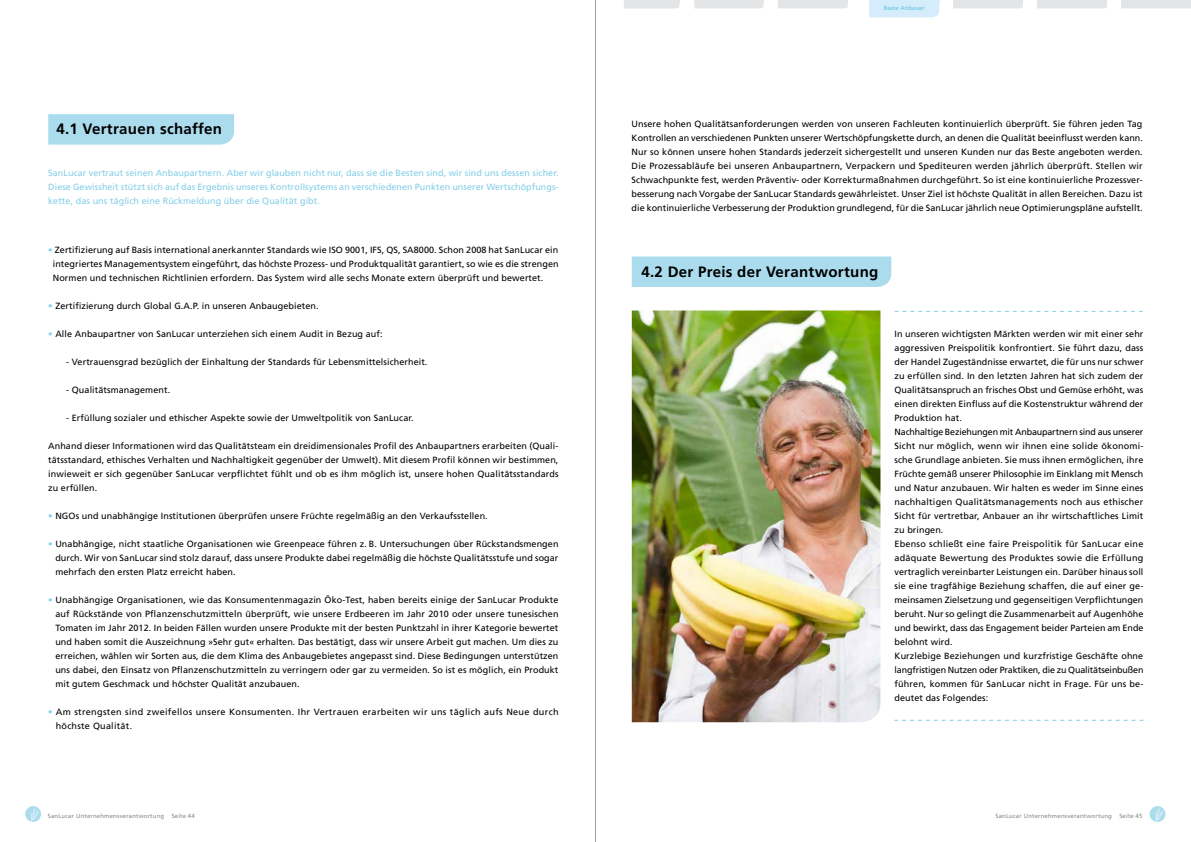
<style>
.page{position:relative;width:1191px;height:842px;background:#fff}
.page>*{position:absolute;margin:0;border:0;box-sizing:border-box;transform-origin:0 0}
.t1{font:700 15px "Frutiger LT Com";letter-spacing:.02em;color:#000}
.t2{font:9px/14px "Frutiger LT Com";letter-spacing:.01em;color:#000;text-align:justify}
.t3{font:9px/14px "Frutiger LT Com";letter-spacing:.01em;color:#85cfe8;text-align:justify}
.t4{font:9px/14px "Frutiger LT Com";letter-spacing:.035em;color:#000}
.t5{font:6px "Frutiger LT Com";letter-spacing:.03em;color:#87888a}
.t6{font:6px "Frutiger LT Com";color:#61c4e3}
.s1{color:#85cfe8}
</style>
<div class="page">
<hr style="left:595px;top:0;width:1px;height:842px;background:#9c9e9f">
<svg style="left:25px;top:806px;width:16px;height:16px"></svg>
<svg style="left:31px;top:807px;width:8px;height:15px"></svg>
<svg style="left:48px;top:114px;width:186px;height:31px;background:#acdcee"></svg>
<svg style="left:869px;top:3px;width:70px;height:14px"></svg>
<hr style="left:869px;top:0;width:70px;height:3px;background:#d5edfa">
<svg style="left:624px;top:3px;width:55px;height:6px"></svg>
<hr style="left:624px;top:0;width:55px;height:3px;background:#e4e5e6">
<svg style="left:778px;top:3px;width:70px;height:5px"></svg>
<hr style="left:778px;top:0;width:70px;height:3px;background:#e4e5e6">
<svg style="left:694px;top:3px;width:69px;height:5px"></svg>
<hr style="left:694px;top:0;width:69px;height:3px;background:#e4e5e6">
<svg style="left:953px;top:3px;width:70px;height:5px"></svg>
<hr style="left:953px;top:0;width:70px;height:3px;background:#e4e5e6">
<svg style="left:1037px;top:3px;width:70px;height:5px"></svg>
<hr style="left:1037px;top:0;width:70px;height:3px;background:#e4e5e6">
<svg style="left:1121px;top:3px;width:70px;height:5px"></svg>
<hr style="left:1121px;top:0;width:70px;height:3px;background:#e4e5e6">
<svg style="left:1149px;top:806px;width:16px;height:16px"></svg>
<svg style="left:1154px;top:807px;width:9px;height:15px"></svg>
<div style="left:632px;top:256px;width:259px;height:31px;background:#aadcee"></div>
<img style="left:632px;top:310px;width:248px;height:412px">
<svg style="left:894px;top:311px;width:248px;height:1px"></svg>
<svg style="left:894px;top:720px;width:249px;height:1px"></svg>
<h1 class="t1" style="left:56px;top:120px;width:167px">4.1 Vertrauen schaffen</h1>
<p class="t3" style="left:48px;top:166px;width:512px">SanLucar vertraut seinen Anbaupartnern. Aber wir glauben nicht nur, dass sie die Besten sind, wir sind uns dessen sicher.<br>Diese Gewissheit stützt sich auf das Ergebnis unseres Kontrollsystems an verschiedenen Punkten unserer Wertschöpfungs&shy;kette, das uns täglich eine Rückmeldung über die Qualität gibt.</p>
<p class="t2" style="left:53px;top:243px;width:507px;text-indent:-5px"><span class="s1">•</span> Zertifizierung auf Basis international anerkannter Standards wie ISO 9001, IFS, QS, SA8000. Schon 2008 hat SanLucar ein integriertes Managementsystem eingeführt, das höchste Prozess- und Produktqualität garantiert, so wie es die strengen Normen und technischen Richtlinien erfordern. Das System wird alle sechs Monate extern überprüft und bewertet.</p>
<p class="t2" style="left:48px;top:299px;width:272px"><span class="s1">•</span> Zertifizierung durch Global G.A.P. in unseren Anbaugebieten.</p>
<p class="t2" style="left:48px;top:327px;width:336px"><span class="s1">•</span> Alle Anbaupartner von SanLucar unterziehen sich einem Audit in Bezug auf:</p>
<p class="t2" style="left:66px;top:355px;width:363px">- Vertrauensgrad bezüglich der Einhaltung der Standards für Lebensmittelsicherheit.</p>
<p class="t2" style="left:66px;top:383px;width:105px">- Qualitätsmanagement.</p>
<p class="t2" style="left:66px;top:411px;width:349px">- Erfüllung sozialer und ethischer Aspekte sowie der Umweltpolitik von SanLucar.</p>
<p class="t2" style="left:48px;top:439px;width:512px">Anhand dieser Informationen wird das Qualitätsteam ein dreidimensionales Profil des Anbaupartners erarbeiten (Quali&shy;tätsstandard, ethisches Verhalten und Nachhaltigkeit gegenüber der Umwelt). Mit diesem Profil können wir bestimmen, inwieweit er sich gegenüber SanLucar verpflichtet fühlt und ob es ihm möglich ist, unsere hohen Qualitätsstandards zu erfüllen.</p>
<p class="t2" style="left:48px;top:509px;width:441px"><span class="s1">•</span> NGOs und unabhängige Institutionen überprüfen unsere Früchte regelmäßig an den Verkaufsstellen.</p>
<p class="t2" style="left:55px;top:537px;width:504px;text-indent:-7px"><span class="s1">•</span> Unabhängige, nicht staatliche Organisationen wie Greenpeace führen z. B. Untersuchungen über Rückstandsmengen durch. Wir von SanLucar sind stolz darauf, dass unsere Produkte dabei regelmäßig die höchste Qualitätsstufe und sogar mehrfach den ersten Platz erreicht haben.</p>
<p class="t2" style="left:55px;top:593px;width:505px;text-indent:-7px"><span class="s1">•</span> Unabhängige Organisationen, wie das Konsumentenmagazin Öko-Test, haben bereits einige der SanLucar Produkte auf Rückstände von Pflanzenschutzmitteln überprüft, wie unsere Erdbeeren im Jahr 2010 oder unsere tunesischen Tomaten im Jahr 2012. In beiden Fällen wurden unsere Produkte mit der besten Punktzahl in ihrer Kategorie bewertet und haben somit die Auszeichnung »Sehr gut« erhalten. Das bestätigt, dass wir unsere Arbeit gut machen. Um dies zu erreichen, wählen wir Sorten aus, die dem Klima des Anbaugebietes angepasst sind. Diese Bedingungen unterstützen uns dabei, den Einsatz von Pflanzenschutzmitteln zu verringern oder gar zu vermeiden. So ist es möglich, ein Produkt mit gutem Geschmack und höchster Qualität anzubauen.</p>
<p class="t4" style="left:56px;top:705px;width:504px;text-indent:-8px"><span class="s1">•</span> Am strengsten sind zweifellos unsere Konsumenten. Ihr Vertrauen erarbeiten wir uns täglich aufs Neue durch höchste Qualität.</p>
<p class="t5" style="left:48px;top:812px;width:118px">SanLucar Unternehmensverantwortung</p>
<p class="t5" style="left:172px;top:812px;width:25px">Seite 44</p>
<p class="t6" style="left:883px;top:5px;width:43px">Beste Anbauer</p>
<p class="t2" style="left:631px;top:117px;width:513px">Unsere hohen Qualitätsanforderungen werden von unseren Fachleuten kontinuierlich überprüft. Sie führen jeden Tag Kontrollen an verschiedenen Punkten unserer Wertschöpfungskette durch, an denen die Qualität beeinflusst werden kann.<br>Nur so können unsere hohen Standards jederzeit sichergestellt und unseren Kunden nur das Beste angeboten werden.<br>Die Prozessabläufe bei unseren Anbaupartnern, Verpackern und Spediteuren werden jährlich überprüft. Stellen wir Schwachpunkte fest, werden Präventiv- oder Korrekturmaßnahmen durchgeführt. So ist eine kontinuierliche Prozessver&shy;besserung nach Vorgabe der SanLucar Standards gewährleistet. Unser Ziel ist höchste Qualität in allen Bereichen. Dazu ist die kontinuierliche Verbesserung der Produktion grundlegend, für die SanLucar jährlich neue Optimierungspläne aufstellt.</p>
<h1 class="t1" style="left:641px;top:263px;width:238px">4.2 der Preis der Verantwortung</h1>
<p class="t2" style="left:894px;top:327px;width:250px;text-align:left">In unseren wichtigsten Märkten werden wir mit einer sehr aggressiven Preispolitik konfrontiert. Sie führt dazu, dass der Handel Zugeständnisse erwartet, die für uns nur schwer zu erfüllen sind. In den letzten Jahren hat sich zudem der Qualitätsanspruch an frisches Obst und Gemüse erhöht, was einen direkten Einfluss auf die Kostenstruktur während der Produktion hat.<br>Nachhaltige Beziehungen mit Anbaupartnern sind aus unserer Sicht nur möglich, wenn wir ihnen eine solide ökonomi&shy;sche Grundlage anbieten. Sie muss ihnen ermöglichen, ihre Früchte gemäß unserer Philosophie im Einklang mit Mensch und Natur anzubauen. Wir halten es weder im Sinne eines nachhaltigen Qualitätsmanagements noch aus ethischer Sicht für vertretbar, Anbauer an ihr wirtschaftliches Limit zu bringen.<br>Ebenso schließt eine faire Preispolitik für SanLucar eine adäquate Bewertung des Produktes sowie die Erfüllung vertraglich vereinbarter Leistungen ein. Darüber hinaus soll sie eine tragfähige Beziehung schaffen, die auf einer ge&shy;meinsamen Zielsetzung und gegenseitigen Verpflichtungen beruht. Nur so gelingt die Zusammenarbeit auf Augenhöhe und bewirkt, dass das Engagement beider Parteien am Ende belohnt wird.<br>Kurzlebige Beziehungen und kurzfristige Geschäfte ohne langfristigen Nutzen oder Praktiken, die zu Qualitätseinbußen führen, kommen für SanLucar nicht in Frage. Für uns be&shy;deutet das Folgendes:</p>
<p class="t5" style="left:995px;top:812px;width:118px">SanLucar Unternehmensverantwortung</p>
<p class="t5" style="left:1119px;top:812px;width:25px">Seite 45</p>
</div>
